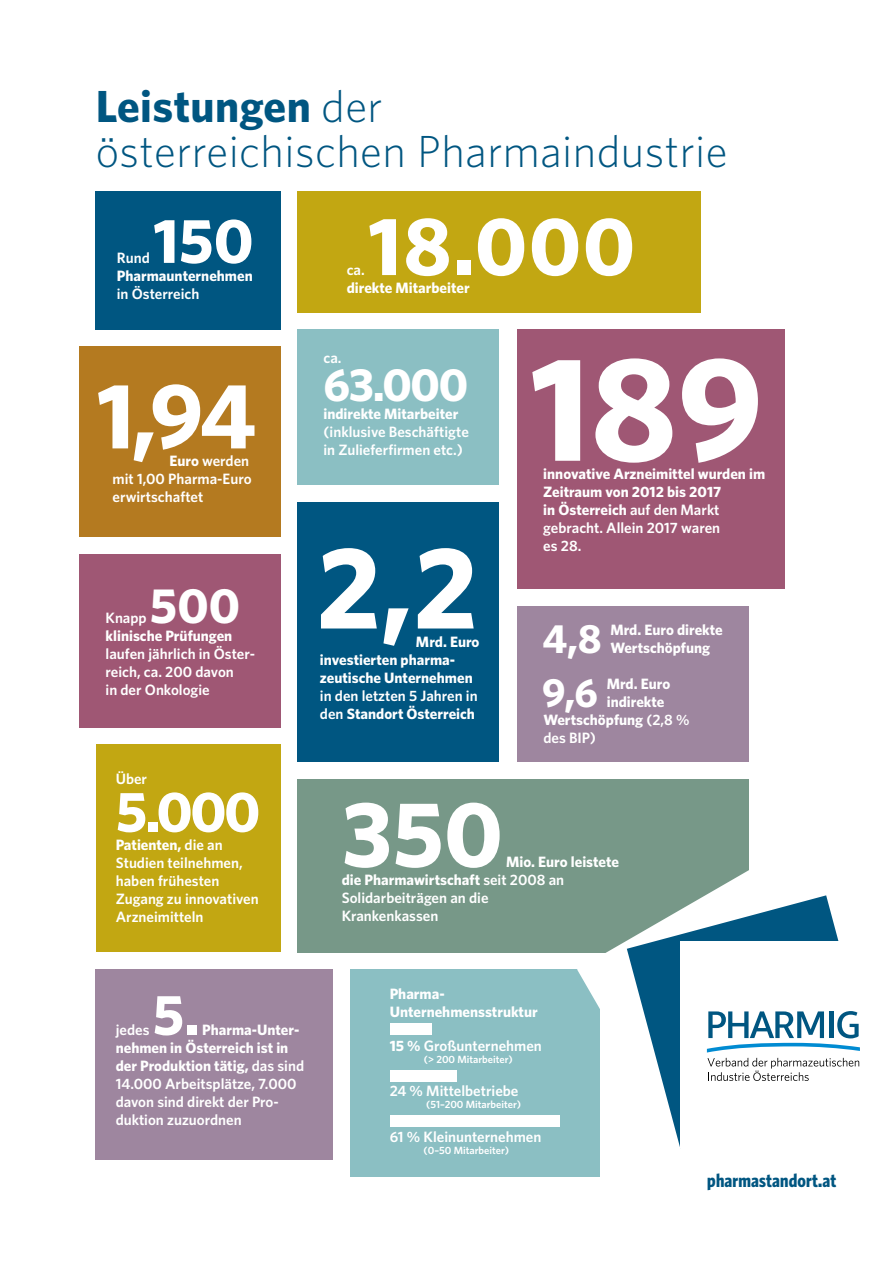
<style>
.page{position:relative;width:893px;height:1263px;background:#fff}
.page>*{position:absolute;margin:0;border:0;box-sizing:border-box;transform-origin:0 0}
.t1{font:700 148.5px "Whitney HTF";color:#fff}
.t2{font:700 117px "Whitney HTF";color:#fff}
.t3{font:700 93px "Whitney HTF";color:#fff}
.t4{font:700 82.5px "Whitney HTF";color:#fff}
.t5{font:700 63px "Whitney HTF";color:#fff}
.t6{font:700 57px "Whitney HTF";color:#fff}
.t7{font:700 49.5px "Whitney HTF";color:#fff}
.t8{font:700 46.5px "Whitney HTF";color:#fff}
.t9{font:300 45px/45px "Whitney HTF";letter-spacing:.01em;color:#005681}
.t10{font:700 40.8px "Whitney HTF";color:#fff}
.t11{font:700 condensed 18.75px "Whitney HTF";letter-spacing:.01em;color:#005681}
.t12{font:600 15px/18px "Whitney HTF";color:#fff}
.t13{font:700 15px/18px "Whitney HTF";color:#fff}
.t14{font:600 10.5px "Whitney HTF";color:#fff}
.s1{font-weight:700}
.s2{font-weight:600}
</style>
<div class="page">
<div style="left:96px;top:191px;width:185px;height:138px;background:#005681"></div>
<div style="left:79px;top:347px;width:201px;height:190px;background:#b47a20"></div>
<div style="left:96px;top:969px;width:237px;height:191px;background:#9e869f"></div>
<div style="left:350px;top:969px;width:250px;height:208px;background:#8bbfc3"></div>
<div style="left:297px;top:191px;width:404px;height:121px;background:#c2a712"></div>
<div style="left:517px;top:329px;width:267px;height:260px;background:#9f5774"></div>
<div style="left:297px;top:502px;width:202px;height:260px;background:#005681"></div>
<div style="left:96px;top:745px;width:184px;height:207px;background:#c2a712"></div>
<div style="left:297px;top:329px;width:202px;height:156px;background:#8bbfc3"></div>
<div style="left:297px;top:779px;width:451px;height:173px;background:#779888"></div>
<div style="left:517px;top:606px;width:231px;height:156px;background:#9e869f"></div>
<div style="left:390px;top:1024px;width:41px;height:11px;background:#fff"></div>
<div style="left:390px;top:1070px;width:66px;height:11px;background:#fff"></div>
<div style="left:390px;top:1115px;width:170px;height:11px;background:#fff"></div>
<div style="left:79px;top:554px;width:201px;height:173px;background:#9f5774"></div>
<svg style="left:577px;top:866px;width:172px;height:143px"></svg>
<svg style="left:627px;top:895px;width:212px;height:252px"></svg>
<div style="left:680px;top:942px;width:207px;height:206px;background:#fff"></div>
<svg style="left:707px;top:1058px;width:152px;height:23px"></svg>
<svg style="left:707px;top:1011px;width:153px;height:41px"></svg>
<h3 class="t9" style="left:96px;top:83px;width:633px"><span class="s1">Leistungen</span> der<br>österreichischen Pharmaindustrie</h3>
<h3 class="t4" style="left:368px;top:196px;width:269px">18.000</h3>
<h3 class="t5" style="left:153px;top:203px;width:102px">150</h3>
<p class="t12" style="left:117px;top:284px;width:84px">in Österreich</p>
<p class="t13" style="left:347px;top:278px;width:124px">direkte Mitarbeiter</p>
<p class="t12" style="left:117px;top:248px;width:34px">Rund</p>
<p class="t13" style="left:117px;top:266px;width:137px">Pharmaunternehmen</p>
<p class="t12" style="left:347px;top:260px;width:20px">ca.</p>
<h3 class="t3" style="left:97px;top:360px;width:161px">1,94</h3>
<p class="t12" style="left:113px;top:452px;width:140px;text-indent:57px"><span class="s1">Euro</span> werden mit 1,00 Pharma-Euro erwirtschaftet</p>
<h3 class="t7" style="left:150px;top:576px;width:92px">500</h3>
<p class="t13" style="left:106px;top:627px;width:128px">klinische Prüfungen</p>
<p class="t12" style="left:106px;top:645px;width:151px">laufen jährlich in Öster&shy;reich, ca. 200 davon<br>in der Onkologie</p>
<p class="t12" style="left:106px;top:609px;width:43px">Knapp</p>
<p class="t12" style="left:116px;top:769px;width:33px">Über</p>
<h3 class="t6" style="left:116px;top:777px;width:146px">5.000</h3>
<p class="t12" style="left:116px;top:835px;width:145px"><span class="s1">Patienten,</span> die an<br>Studien teilnehmen, haben frühesten<br>Zugang zu innovativen<br>Arzneimitteln</p>
<p class="t12" style="left:323px;top:348px;width:20px">ca.</p>
<h3 class="t8" style="left:323px;top:357px;width:146px">63.000</h3>
<p class="t13" style="left:323px;top:405px;width:136px">indirekte Mitarbeiter</p>
<p class="t12" style="left:323px;top:423px;width:147px">(inklusive Beschäftigte in Zulieferfirmen etc.)</p>
<h2 class="t2" style="left:316px;top:517px;width:163px">2,2</h2>
<p class="t13" style="left:320px;top:632px;width:161px;text-indent:96px">Mrd. Euro investierten pharma&shy;zeutische Unternehmen</p>
<p class="t12" style="left:320px;top:686px;width:159px">in den letzten 5 Jahren in den <span class="s1">Standort Österreich</span></p>
<h1 class="t1" style="left:530px;top:319px;width:235px">189</h1>
<p class="t12" style="left:543px;top:500px;width:178px;text-align:justify"><span class="s1">in Österreich</span> auf den Markt gebracht. Allein 2017 waren es 28.</p>
<p class="t13" style="left:543px;top:464px;width:223px">innovative Arzneimittel wurden im<br>Zeitraum von 2012 bis 2017</p>
<h3 class="t10" style="left:542px;top:614px;width:61px">4,8</h3>
<p class="t13" style="left:610px;top:620px;width:114px">Mrd. Euro direkte<br>Wertschöpfung</p>
<h3 class="t10" style="left:542px;top:668px;width:58px">9,6</h3>
<p class="t13" style="left:607px;top:674px;width:65px">Mrd. Euro</p>
<p class="t13" style="left:607px;top:692px;width:59px">indirekte</p>
<p class="t13" style="left:543px;top:710px;width:148px">Wertschöpfung <span class="s2">(2,8 %</span></p>
<p class="t12" style="left:543px;top:728px;width:54px">des BIP)</p>
<h3 class="t3" style="left:342px;top:778px;width:163px">350</h3>
<p class="t12" style="left:342px;top:852px;width:279px;text-indent:164px"><span class="s1">Mio. Euro leistete die Pharmawirtschaft</span> seit 2008 an<br>Solidarbeiträgen an die<br>Krankenkassen</p>
<h3 class="t6" style="left:153px;top:980px;width:48px">5.</h3>
<p class="t12" style="left:116px;top:1020px;width:190px;text-indent:86px"><span class="s1">Pharma-Unter&shy;nehmen in Österreich ist in der Produktion tätig,</span> das sind<br>14.000 Arbeitsplätze, 7.000 davon sind direkt der Pro&shy;duktion zuzuordnen</p>
<p class="t12" style="left:116px;top:1020px;width:35px">jedes</p>
<p class="t13" style="left:390px;top:984px;width:150px">Pharma-<br>Unternehmensstruktur</p>
<p class="t12" style="left:390px;top:1036px;width:154px"><span class="s1">15 %</span> Großunternehmen</p>
<p class="t14" style="left:424px;top:1053px;width:91px">(&gt; 200 Mitarbeiter)</p>
<p class="t12" style="left:390px;top:1081px;width:130px">24 % Mittelbetriebe</p>
<p class="t14" style="left:426px;top:1098px;width:96px">(51–200 Mitarbeiter)</p>
<p class="t12" style="left:390px;top:1127px;width:153px">61 % Kleinunternehmen</p>
<p class="t14" style="left:424px;top:1144px;width:87px">(0–50 Mitarbeiter)</p>
<p class="t11" style="left:707px;top:1169px;width:131px">pharmastandort.at</p>
</div>
